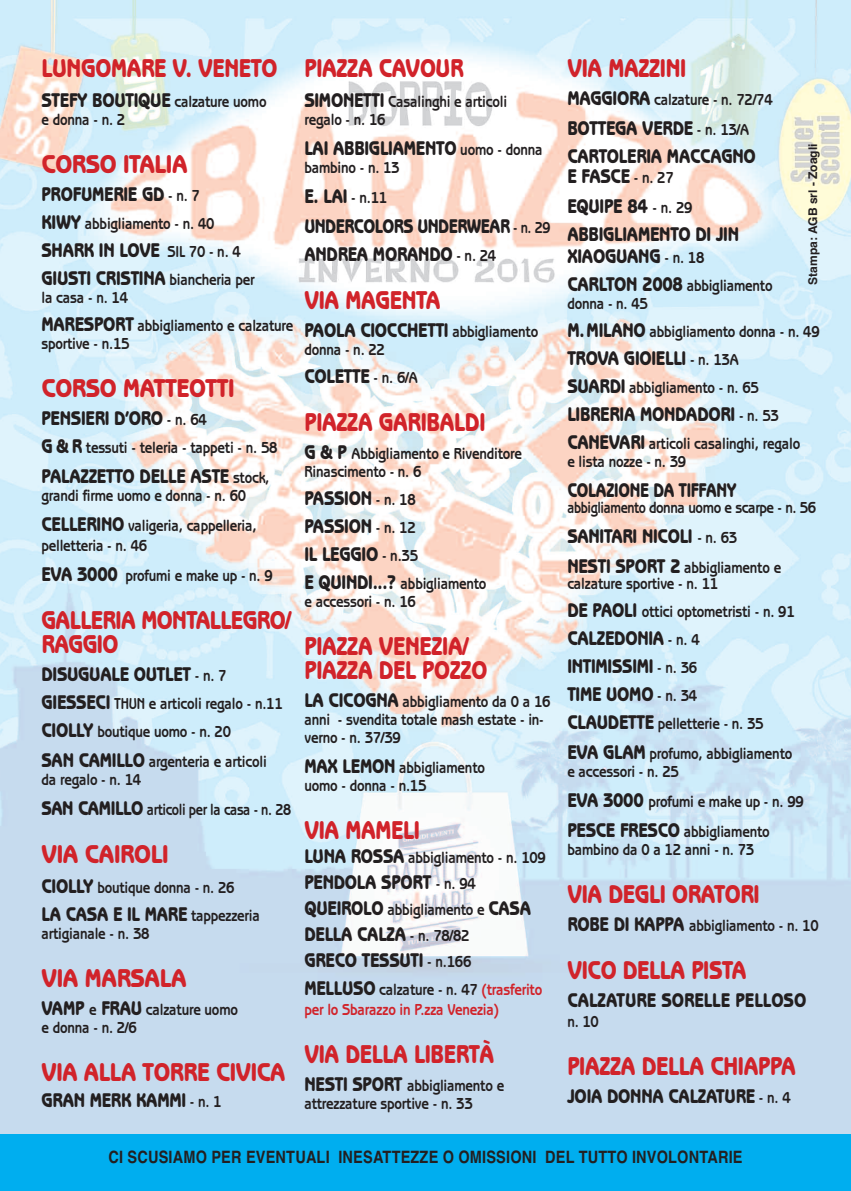
<style>
.page{position:relative;width:851px;height:1191px;background:#fff}
.page>*{position:absolute;margin:0;border:0;box-sizing:border-box;transform-origin:0 0}
.t1{font:800 26px/24px "Benguiat Gothic";letter-spacing:-.015em;color:#d1232a;scale:.85 1}
.t2{font:800 26px "Benguiat Gothic";letter-spacing:-.015em;color:#d1232a;scale:.9 1}
.t3{font:800 26px "Benguiat Gothic";letter-spacing:-.015em;color:#d1232a;scale:.88 1}
.t4{font:800 20px/28px "Benguiat Gothic";letter-spacing:-.015em;color:#231f20;scale:.85 1}
.t5{font:800 20px "Benguiat Gothic";letter-spacing:-.015em;color:#231f20;scale:.8 1}
.t6{font:700 17px "Helvetica";letter-spacing:.015em;color:#231f20;scale:.85 1}
.t7{font:700 16px/18px "Benguiat Gothic";letter-spacing:-.015em;color:#231f20;scale:.85 1}
.t8{font:700 16px/20px "Benguiat Gothic";letter-spacing:-.015em;color:#d1232a;scale:.85 1}
.t9{font:700 16px "Benguiat Gothic";letter-spacing:-.015em;color:#231f20;scale:.8 1}
.t10{font:700 16px "Benguiat Gothic";letter-spacing:-.015em;color:#231f20;scale:.82 1}
.t11{font:700 12px "Helvetica";color:#231f20}
.s1{font-weight:700;font-size:16px}
.s2{font-weight:800;font-size:20px}
.s3{font-weight:800;font-size:20px;color:#231f20}
.s4{color:#231f20}
</style>
<div class="page">
<img style="left:0;top:0;width:850px;height:1134px">
<div style="left:0;top:1134px;width:850px;height:57px;background:#00aeef"></div>
<h1 class="t1" style="left:41px;top:58px;width:279px">LUNGOMARE V. VENETO</h1>
<p class="t4" style="left:41px;top:88px;width:266px">STEFY BOUTIQUE <span class="s1">calzature uomo</span></p>
<p class="t7" style="left:41px;top:112px;width:100px">e donna - n. 2</p>
<h1 class="t2" style="left:41px;top:155px;width:164px">CORSO ITALIA</h1>
<p class="t4" style="left:41px;top:182px;width:188px">PROFUMERIE GD <span class="s1">- n. 7</span></p>
<p class="t7" style="left:41px;top:216px;width:205px"><span class="s2">KIWY</span> abbigliamento - n. 40</p>
<p class="t4" style="left:41px;top:238px;width:252px">SHARK IN LOVE <span class="s1">SIL 70 - n. 4<br></span>GIUSTI CRISTINA <span class="s1">biancheria per</span></p>
<p class="t7" style="left:41px;top:285px;width:298px;line-height:28px">la casa - n. 14<br><span class="s2">MARESPORT</span> abbigliamento e calzature</p>
<p class="t7" style="left:41px;top:336px;width:105px">sportive - n.15</p>
<h1 class="t2" style="left:41px;top:379px;width:216px">CORSO MATTEOTTI</h1>
<p class="t4" style="left:41px;top:406px;width:196px">PENSIERI D’ORO <span class="s1">- n. 64</span></p>
<p class="t7" style="left:41px;top:440px;width:279px"><span class="s2">G &amp; R</span> tessuti - teleria - tappeti - n. 58</p>
<p class="t4" style="left:41px;top:464px;width:270px">PALAZZETTO DELLE ASTE <span class="s1">stock,</span></p>
<p class="t7" style="left:41px;top:482px;width:254px;line-height:30px">grandi firme uomo e donna - n. 60<br><span class="s2">CELLERINO</span> valigeria, cappelleria,</p>
<p class="t7" style="left:41px;top:532px;width:273px;line-height:30px">pelletteria - n. 46<br><span class="s2">EVA 3000</span> profumi e make up - n. 9</p>
<h1 class="t1" style="left:41px;top:610px;width:295px">GALLERIA MONTALLEGRO/<br>RAGGIO</h1>
<p class="t4" style="left:41px;top:662px;width:219px">DISUGUALE OUTLET <span class="s1">- n. 7</span></p>
<p class="t7" style="left:41px;top:691px;width:285px;line-height:28px"><span class="s2">GIESSECI</span> THUN e articoli regalo - n.11<br><span class="s2">CIOLLY</span> boutique uomo - n. 20</p>
<p class="t7" style="left:41px;top:754px;width:266px"><span class="s2">SAN CAMILLO</span> argenteria e articoli da regalo - n. 14</p>
<p class="t10" style="left:41px;top:804px;width:306px"><span class="s2">SAN CAMILLO</span> articoli per la casa - n. 28</p>
<h1 class="t2" style="left:41px;top:845px;width:143px">VIA CAIROLI</h1>
<p class="t7" style="left:41px;top:880px;width:229px"><span class="s2">CIOLLY</span> boutique donna - n. 26</p>
<p class="t4" style="left:41px;top:902px;width:259px">LA CASA E IL MARE <span class="s1">tappezzeria</span></p>
<p class="t7" style="left:41px;top:926px;width:128px">artigianale - n. 38</p>
<h1 class="t2" style="left:41px;top:969px;width:163px">VIA MARSALA</h1>
<p class="t7" style="left:41px;top:1002px;width:233px"><span class="s2">VAMP</span> e <span class="s2">FRAU</span> calzature uomo e donna - n. 2/6</p>
<h1 class="t3" style="left:41px;top:1063px;width:279px">VIA ALLA TORRE CIVICA</h1>
<p class="t4" style="left:41px;top:1088px;width:213px">GRAN MERK KAMMI <span class="s1">- n. 1</span></p>
<h1 class="t1" style="left:304px;top:58px;width:189px">PIAZZA CAVOUR</h1>
<p class="t7" style="left:304px;top:94px;width:240px"><span class="s2">SIMONETTI</span> Casalinghi e articoli regalo - n. 16</p>
<p class="t4" style="left:304px;top:136px;width:282px">LAI ABBIGLIAMENTO <span class="s1">uomo - donna</span></p>
<p class="t7" style="left:304px;top:160px;width:113px">bambino - n. 13</p>
<p class="t4" style="left:304px;top:183px;width:291px;line-height:30px">E. LAI <span class="s1">- n.11<br></span>UNDERCOLORS UNDERWEAR <span class="s1">- n. 29</span></p>
<p class="t4" style="left:304px;top:242px;width:227px">ANDREA MORANDO <span class="s1">- n. 24</span></p>
<h1 class="t1" style="left:304px;top:290px;width:162px">VIA MAGENTA</h1>
<p class="t4" style="left:304px;top:318px;width:276px">PAOLA CIOCCHETTI <span class="s1">abbigliamento</span></p>
<p class="t7" style="left:304px;top:342px;width:96px">donna - n. 22</p>
<p class="t4" style="left:304px;top:364px;width:135px">COLETTE <span class="s1">- n. 6/A</span></p>
<h1 class="t1" style="left:304px;top:412px;width:214px">PIAZZA GARIBALDI</h1>
<p class="t7" style="left:304px;top:446px;width:257px"><span class="s2">G &amp; P</span> Abbigliamento e Rivenditore<br>Rinascimento - n. 6</p>
<p class="t4" style="left:304px;top:486px;width:135px;text-align:justify">PASSION <span class="s1">- n. 18<br></span>PASSION <span class="s1">- n. 12<br></span>IL LEGGIO <span class="s1">- n.35</span></p>
<p class="t7" style="left:304px;top:576px;width:216px"><span class="s2">E QUINDI...?</span> abbigliamento e accessori - n. 16</p>
<h1 class="t1" style="left:304px;top:636px;width:217px">PIAZZA VENEZIA/<br>PIAZZA DEL POZZO</h1>
<p class="t7" style="left:304px;top:694px;width:291px"><span class="s2">LA CICOGNA</span> abbigliamento da 0 a 16 anni - svendita totale mash estate - in&shy;verno - n. 37/39</p>
<p class="t7" style="left:304px;top:760px;width:214px"><span class="s2">MAX LEMON</span> abbigliamento uomo - donna - n.15</p>
<h1 class="t1" style="left:304px;top:820px;width:137px">VIA MAMELI</h1>
<p class="t7" style="left:304px;top:850px;width:285px"><span class="s2">LUNA ROSSA</span> abbigliamento - n. 109</p>
<p class="t4" style="left:304px;top:870px;width:203px">PENDOLA SPORT <span class="s1">- n. 94</span></p>
<p class="t7" style="left:304px;top:902px;width:268px"><span class="s2">QUEIROLO</span> abbigliamento e <span class="s2">CASA</span></p>
<p class="t4" style="left:304px;top:923px;width:198px;line-height:26px">DELLA CALZA <span class="s1">- n. 78/82<br></span>GRECO TESSUTI <span class="s1">- n.166</span></p>
<p class="t8" style="left:304px;top:981px;width:281px"><span class="s3">MELLUSO</span> <span class="s4">calzature - n. 47</span> (trasferito per lo Sbarazzo in P.zza Venezia)</p>
<h1 class="t1" style="left:304px;top:1044px;width:225px">VIA DELLA LIBERTÀ</h1>
<p class="t7" style="left:304px;top:1078px;width:236px"><span class="s2">NESTI SPORT</span> abbigliamento e attrezzature sportive - n. 33</p>
<h1 class="t1" style="left:567px;top:58px;width:141px">VIA MAZZINI</h1>
<p class="t7" style="left:567px;top:92px;width:243px"><span class="s2">MAGGIORA</span> calzature - n. 72/74</p>
<p class="t4" style="left:567px;top:116px;width:223px">BOTTEGA VERDE <span class="s1">- n. 13/A<br></span>CARTOLERIA MACCAGNO</p>
<p class="t4" style="left:567px;top:163px;width:149px;line-height:30px">E FASCE <span class="s1">- n. 27<br></span>EQUIPE 84 <span class="s1">- n. 29</span></p>
<p class="t4" style="left:567px;top:225px;width:203px;line-height:22px">ABBIGLIAMENTO DI JIN<br>XIAOGUANG <span class="s1">- n. 18</span></p>
<p class="t7" style="left:567px;top:278px;width:243px"><span class="s2">CARLTON 2008</span> abbigliamento donna - n. 45</p>
<p class="t7" style="left:567px;top:324px;width:298px"><span class="s2">M.MILANO</span> abbigliamento donna - n. 49</p>
<p class="t4" style="left:567px;top:346px;width:203px">TROVA GIOIELLI <span class="s1">- n. 13A</span></p>
<p class="t7" style="left:567px;top:380px;width:227px"><span class="s2">SUARDI</span> abbigliamento - n. 65</p>
<p class="t4" style="left:567px;top:402px;width:250px">LIBRERIA MONDADORI <span class="s1">- n. 53</span></p>
<p class="t7" style="left:567px;top:436px;width:275px"><span class="s2">CANEVARI</span> articoli casalinghi, regalo e lista nozze - n. 39</p>
<p class="t5" style="left:567px;top:483px;width:213px">COLAZIONE DA TIFFANY</p>
<p class="t9" style="left:567px;top:502px;width:312px">abbigliamento donna uomo e scarpe - n. 56</p>
<p class="t4" style="left:567px;top:524px;width:201px">SANITARI NICOLI <span class="s1">- n. 63</span></p>
<p class="t7" style="left:567px;top:561px;width:253px;line-height:16px"><span class="s2">NESTI SPORT 2</span> abbigliamento e calzature sportive - n. 11</p>
<p class="t7" style="left:567px;top:604px;width:269px"><span class="s2">DE PAOLI</span> ottici optometristi - n. 91</p>
<p class="t4" style="left:567px;top:626px;width:157px">CALZEDONIA <span class="s1">- n. 4<br></span>INTIMISSIMI <span class="s1">- n. 36<br></span>TIME UOMO <span class="s1">- n. 34</span></p>
<p class="t7" style="left:567px;top:710px;width:266px;line-height:30px"><span class="s2">CLAUDETTE</span> pelletterie - n. 35<br><span class="s2">EVA GLAM</span> profumo, abbigliamento</p>
<p class="t7" style="left:567px;top:758px;width:280px;line-height:30px">e accessori - n. 25<br><span class="s2">EVA 3000</span> profumi e make up - n. 99<br><span class="s2">PESCE FRESCO</span> abbigliamento</p>
<p class="t7" style="left:567px;top:842px;width:221px">bambino da 0 a 12 anni - n. 73</p>
<h1 class="t1" style="left:567px;top:884px;width:228px">VIA DEGLI ORATORI</h1>
<p class="t7" style="left:567px;top:918px;width:297px"><span class="s2">ROBE DI KAPPA</span> abbigliamento - n. 10</p>
<h1 class="t1" style="left:567px;top:960px;width:212px">VICO DELLA PISTA</h1>
<p class="t4" style="left:567px;top:988px;width:282px">CALZATURE SORELLE PELLOSO</p>
<p class="t7" style="left:567px;top:1014px;width:39px">n. 10</p>
<h1 class="t1" style="left:567px;top:1056px;width:270px">PIAZZA DELLA CHIAPPA</h1>
<p class="t4" style="left:567px;top:1084px;width:264px">JOIA DONNA CALZATURE <span class="s1">- n. 4</span></p>
<p class="t11" style="left:805px;top:285px;width:142px;rotate:-90deg">Stampa: AGB srl - Zoagli</p>
<p class="t6" style="left:108px;top:1147px;width:747px">CI SCUSIAMO PER EVENTUALI INESATTEZZE O OMISSIONI DEL TUTTO INVOLONTARIE</p>
</div>
